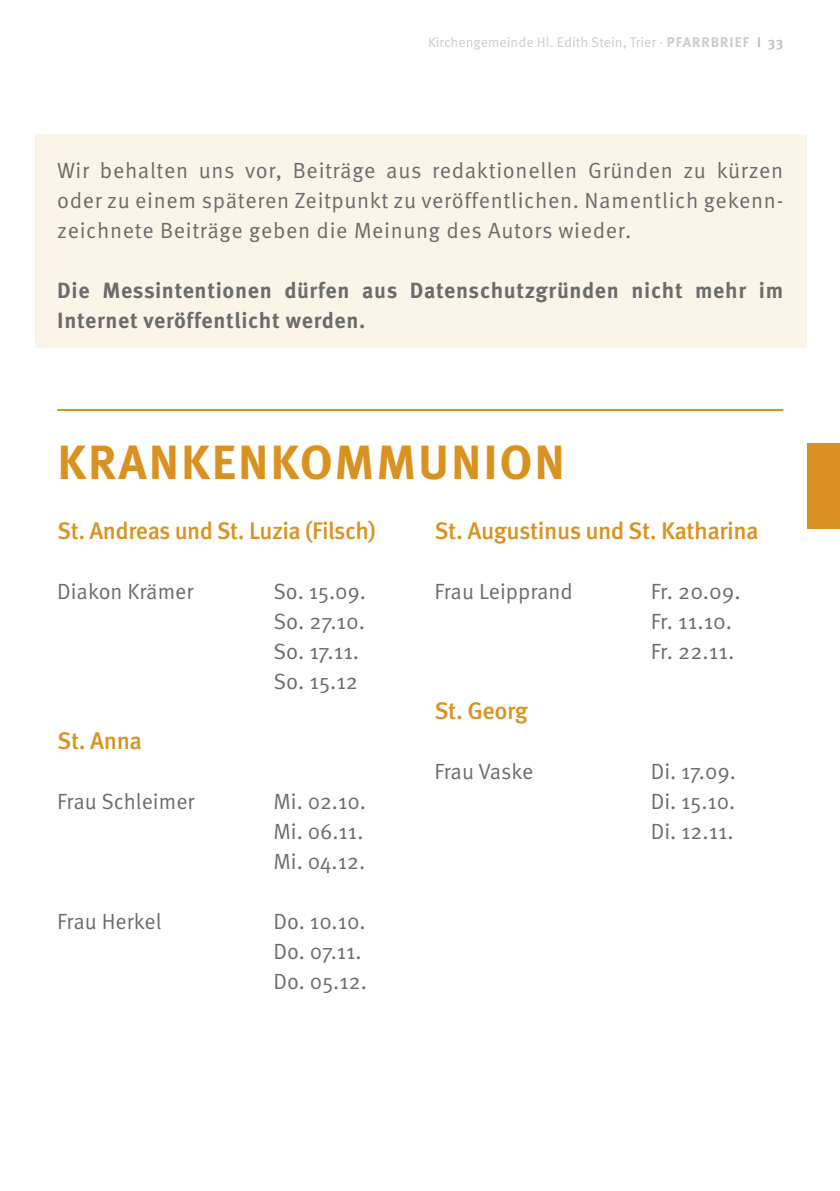
<style>
.page{position:relative;width:840px;height:1191px;background:#fff}
.page>*{position:absolute;margin:0;border:0;box-sizing:border-box;transform-origin:0 0}
.t1{font:700 48px "Meta Pro";letter-spacing:.04em;color:#d99120}
.t2{font:500 24px "Meta Pro";letter-spacing:-.02em;color:#d99120}
.t3{font:22px/30px "Meta Pro Norm";color:#6b6c6b;text-align:justify}
.t4{font:700 22px/30px "Meta Pro";letter-spacing:.03em;color:#6b6c6b}
.t5{font:14px "Meta Pro Norm";color:#cbcccc}
.s1{font-family:"Meta Pro";font-weight:700}
.s2{font-family:"Meta Pro";font-weight:500;color:#b9baba}
</style>
<div class="page">
<div style="left:35px;top:134px;width:771px;height:213px;background:#fbf4e9"></div>
<hr style="left:57px;top:409px;width:725px;height:2px;background:#d99120">
<div style="left:806px;top:443px;width:33px;height:85px;background:#d99120"></div>
<p class="t5" style="left:428px;top:31px;width:356px">Kirchengemeinde Hl. Edith Stein, Trier · <span class="s1">PFARRBRIEF</span> <span class="s2">I 33</span></p>
<p class="t3" style="left:57px;top:154px;width:727px">Wir behalten uns vor, Beiträge aus redaktionellen Gründen zu kürzen oder zu einem späteren Zeitpunkt zu veröffentlichen. Namentlich gekenn&shy;zeichnete Beiträge geben die Meinung des Autors wieder.</p>
<p class="t4" style="left:57px;top:274px;width:727px">Die Messintentionen dürfen aus Datenschutzgründen nicht mehr im<br>Internet veröffentlicht werden.</p>
<h1 class="t1" style="left:57px;top:424px;width:508px">KRANKENKOMMUNION</h1>
<p class="t2" style="left:57px;top:511px;width:320px">St. Andreas und St. Luzia (Filsch)</p>
<p class="t3" style="left:57px;top:574px;width:138px">Diakon Krämer</p>
<p class="t3" style="left:273px;top:574px;width:94px;text-align:left">So. 15.09.<br>So. 27.10.<br>So. 17.11.<br>So. 15.12</p>
<p class="t2" style="left:57px;top:721px;width:86px">St. Anna</p>
<p class="t3" style="left:57px;top:784px;width:139px">Frau Schleimer</p>
<p class="t3" style="left:273px;top:784px;width:94px">Mi. 02.10.<br>Mi. 06.11.<br>Mi. 04.12.</p>
<p class="t3" style="left:57px;top:904px;width:106px">Frau Herkel</p>
<p class="t3" style="left:273px;top:904px;width:95px;text-align:left">Do. 10.10.<br>Do. 07.11.<br>Do. 05.12.</p>
<p class="t2" style="left:434px;top:511px;width:326px">St. Augustinus und St. Katharina</p>
<p class="t3" style="left:434px;top:574px;width:140px">Frau Leipprand</p>
<p class="t3" style="left:650px;top:574px;width:91px;text-align:left">Fr. 20.09.<br>Fr. 11.10.<br>Fr. 22.11.</p>
<p class="t2" style="left:434px;top:691px;width:95px">St. Georg</p>
<p class="t3" style="left:434px;top:754px;width:100px">Frau Vaske</p>
<p class="t3" style="left:650px;top:754px;width:87px">Di. 17.09.<br>Di. 15.10.<br>Di. 12.11.</p>
</div>
